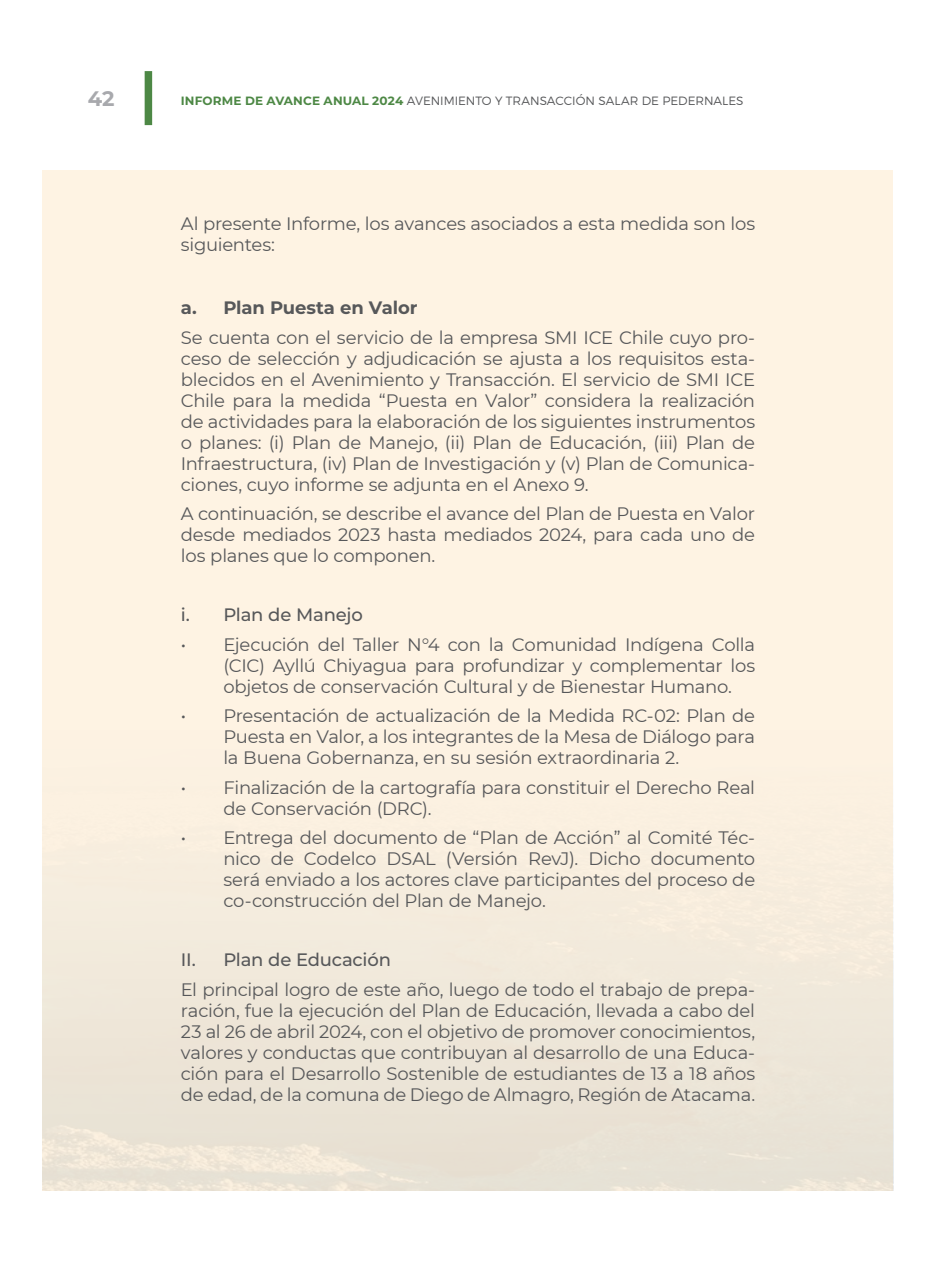
<style>
.page{position:relative;width:936px;height:1276px;background:#fff}
.page>*{position:absolute;margin:0;border:0;box-sizing:border-box;transform-origin:0 0}
.t1{font:700 21px "Montserrat";color:#a8a9ad}
.List_Paragraph{font:18px/21px "Montserrat";letter-spacing:-.01em;color:#57585a;text-align:justify}
.List_Paragraph-2{font:500 18px "Montserrat";letter-spacing:-.015em;color:#57585a}
.List_Paragraph-3{font:700 18px "Montserrat";letter-spacing:-.01em;color:#57585a}
.t2{font:300 12px "Montserrat";color:#57585a}
.s1{font-weight:700;color:#4d8845}
</style>
<div class="page">
<div style="left:145px;top:71px;width:7px;height:54px;background:#4d8845"></div>
<div style="left:43px;top:170px;width:850px;height:1021px;background:linear-gradient(to bottom,#fff8e7,#eee6d8)"></div>
<p class="t1" style="left:88px;top:84px;width:28px">42</p>
<p class="t2" style="left:181px;top:93px;width:564px"><span class="s1">INFORME DE AVANCE ANUAL 2024</span> AVENIMIENTO Y TRANSACCIÓN SALAR DE PEDERNALES</p>
<p class="List_Paragraph" style="left:181px;top:212px;width:576px">Al presente Informe, los avances asociados a esta medida son los siguientes:</p>
<p class="List_Paragraph-3" style="left:181px;top:295px;width:238px">a. Plan Puesta en Valor</p>
<p class="List_Paragraph" style="left:181px;top:326px;width:576px">Se cuenta con el servicio de la empresa SMI ICE Chile cuyo pro&shy;ceso de selección y adjudicación se ajusta a los requisitos esta&shy;blecidos en el Avenimiento y Transacción. El servicio de SMI ICE Chile para la medida “Puesta en Valor” considera la realización de actividades para la elaboración de los siguientes instrumentos o planes: (i) Plan de Manejo, (ii) Plan de Educación, (iii) Plan de Infraestructura, (iv) Plan de Investigación y (v) Plan de Comunica&shy;ciones, cuyo informe se adjunta en el Anexo 9.</p>
<p class="List_Paragraph" style="left:181px;top:503px;width:576px">A continuación, se describe el avance del Plan de Puesta en Valor desde mediados 2023 hasta mediados 2024, para cada uno de los planes que lo componen.</p>
<p class="List_Paragraph-2" style="left:181px;top:602px;width:183px">i. Plan de Manejo</p>
<p class="List_Paragraph" style="left:223px;top:633px;width:533px;text-indent:-43px">• Ejecución del Taller N°4 con la Comunidad Indígena Colla (CIC) Ayllú Chiyagua para profundizar y complementar los objetos de conservación Cultural y de Bienestar Humano.</p>
<p class="List_Paragraph" style="left:223px;top:705px;width:533px;text-indent:-43px">• Presentación de actualización de la Medida RC-02: Plan de Puesta en Valor, a los integrantes de la Mesa de Diálogo para la Buena Gobernanza, en su sesión extraordinaria 2.</p>
<p class="List_Paragraph" style="left:223px;top:776px;width:533px;text-indent:-43px">• Finalización de la cartografía para constituir el Derecho Real de Conservación (DRC).</p>
<p class="List_Paragraph" style="left:223px;top:827px;width:533px;text-indent:-43px">• Entrega del documento de “Plan de Acción” al Comité Téc&shy;nico de Codelco DSAL (Versión RevJ). Dicho documento será enviado a los actores clave participantes del proceso de co-construcción del Plan de Manejo.</p>
<p class="List_Paragraph-2" style="left:181px;top:947px;width:212px">II. Plan de Educación</p>
<p class="List_Paragraph" style="left:181px;top:978px;width:576px">El principal logro de este año, luego de todo el trabajo de prepa&shy;ración, fue la ejecución del Plan de Educación, llevada a cabo del 23 al 26 de abril 2024, con el objetivo de promover conocimientos, valores y conductas que contribuyan al desarrollo de una Educa&shy;ción para el Desarrollo Sostenible de estudiantes de 13 a 18 años de edad, de la comuna de Diego de Almagro, Región de Atacama.</p>
</div>
